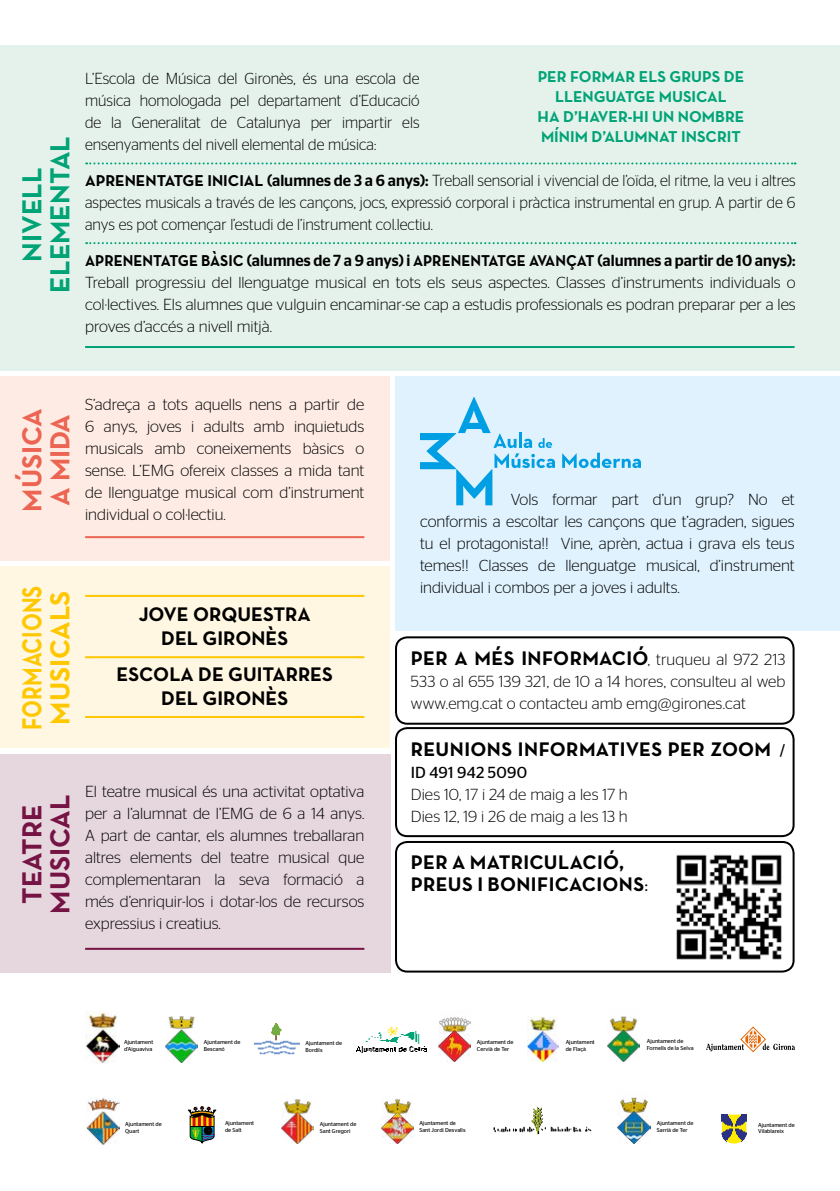
<style>
.page{position:relative;width:840px;height:1191px;background:#fff}
.page>*{position:absolute;margin:0;border:0;box-sizing:border-box;transform-origin:0 0}
.t1{font:28px/28px "Neutra Text Bold SC";color:#fec700;scale:.8 1}
.t2{font:28px/28px "Neutra Text Bold SC";color:#00a376;text-align:center}
.t3{font:700 28px/28px "Neutra Text";color:#751344;text-align:center}
.t4{font:28px/28px "Neutra Text Bold SC";color:#ec6552}
.t5{font:20px/22px "Neutra Text Bold SC";letter-spacing:.02em;color:#000}
.t6{font:700 20px/24px "Neutra Text";color:#000;text-align:center}
.t7{font:300 16px/22px "Stag Sans";color:#000;text-align:justify}
.t8{font:300 16px/22px "Stag Sans";color:#000;text-align:justify;scale:.95 1}
.t9{font:16px/20px "Neutra Text Bold SC";color:#00a376;text-align:center}
.t10{font:16px "Stag Sans";letter-spacing:.015em;color:#000}
.t11{font:5.6px/6.8px "Stag Sans";color:#000}
.s1{font-family:"Neutra Text";font-weight:700}
.s2{font-weight:500}
.s3{font-family:"Stag Sans";font-weight:300;font-size:16px}
.s4{font-family:"Stag Sans";font-size:16px}
</style>
<div class="page">
<div style="left:0;top:754px;width:390px;height:218px;background:#e6d6de"></div>
<div style="left:395px;top:376px;width:444px;height:255px;background:#dff2fd"></div>
<div style="left:0;top:376px;width:389px;height:185px;background:#fdebe4"></div>
<div style="left:0;top:566px;width:389px;height:182px;background:#fff7e2"></div>
<div style="left:0;top:45px;width:839px;height:326px;background:#e5f2ec"></div>
<img style="left:85px;top:1011px;width:35px;height:52px">
<img style="left:617px;top:1097px;width:32px;height:46px">
<img style="left:721px;top:1114px;width:26px;height:29px">
<img style="left:381px;top:1099px;width:32px;height:44px">
<img style="left:282px;top:1099px;width:31px;height:44px">
<svg style="left:187px;top:1106px;width:29px;height:37px"></svg>
<img style="left:86px;top:1098px;width:34px;height:46px">
<img style="left:607px;top:1016px;width:32px;height:45px">
<img style="left:438px;top:1017px;width:32px;height:44px">
<img style="left:356px;top:1031px;width:70px;height:22px">
<svg style="left:386px;top:1027px;width:13px;height:11px"></svg>
<img style="left:254px;top:1040px;width:46px;height:15px">
<img style="left:271px;top:1023px;width:11px;height:12px">
<svg style="left:270px;top:1035px;width:12px;height:7px"></svg>
<img style="left:165px;top:1016px;width:33px;height:46px">
<img style="left:531px;top:1106px;width:12px;height:29px">
<img style="left:540px;top:1126px;width:52px;height:9px">
<img style="left:493px;top:1126px;width:41px;height:9px">
<img style="left:527px;top:1016px;width:31px;height:45px">
<svg style="left:706px;top:1026px;width:88px;height:27px"></svg>
<div style="left:395px;top:727px;width:399px;height:110px;border:2px solid #000;border-radius:11px"></div>
<div style="left:395px;top:636px;width:399px;height:88px;border:2px solid #000;border-radius:11px"></div>
<div style="left:395px;top:841px;width:399px;height:131px;border:2px solid #000;border-radius:11px"></div>
<svg style="left:86px;top:242px;width:709px;height:2px"></svg>
<hr style="left:85px;top:346px;width:709px;height:2px;background:#00a376">
<svg style="left:562px;top:452px;width:78px;height:16px"></svg>
<svg style="left:420px;top:397px;width:134px;height:108px"></svg>
<hr style="left:85px;top:536px;width:279px;height:2px;background:#ec6552">
<hr style="left:85px;top:947px;width:279px;height:2px;background:#751344">
<hr style="left:85px;top:716px;width:279px;height:2px;background:#fec700">
<hr style="left:85px;top:595px;width:279px;height:2px;background:#fec700">
<hr style="left:85px;top:656px;width:279px;height:2px;background:#fec700">
<img style="left:676px;top:854px;width:106px;height:106px">
<svg style="left:86px;top:162px;width:709px;height:2px"></svg>
<h1 class="t2" style="left:17px;top:293px;width:158px;rotate:-90deg">NIVELL<br>ELEMENTAL</h1>
<p class="t9" style="left:537px;top:66px;width:208px">PER FORMAR ELS GRUPS DE<br>LLENGUATGE MUSICAL<br>HA D’HAVER-HI UN NOMBRE<br>MÍNIM D’ALUMNAT INSCRIT</p>
<p class="t8" style="left:85px;top:67px;width:353px">L’Escola de Música del Gironès, és una escola de música homologada pel departament d’Educació de la Generalitat de Catalunya per impartir els ensenyaments del nivell elemental de música:</p>
<p class="t8" style="left:85px;top:169px;width:749px"><span class="s1">APRENENTATGE INICIAL</span> <span class="s2">(alumnes de 3 a 6 anys):</span> Treball sensorial i vivencial de l’oïda, el ritme, la veu i altres aspectes musicals a través de les cançons, jocs, expressió corporal i pràctica instrumental en grup. A partir de 6 anys es pot començar l’estudi de l’instrument col.lectiu.</p>
<p class="t7" style="left:85px;top:249px;width:711px"><span class="s1">APRENENTATGE BÀSIC</span> <span class="s2">(alumnes de 7 a 9 anys) i</span> <span class="s1">APRENENTATGE AVANÇAT</span> <span class="s2">(alumnes a partir de 10 anys):<br></span>Treball progressiu del llenguatge musical en tots els seus aspectes. Classes d’instruments individuals o col·lectives. Els alumnes que vulguin encaminar-se cap a estudis professionals es podran preparar per a les proves d’accés a nivell mitjà.</p>
<h1 class="t4" style="left:17px;top:512px;width:105px;rotate:-90deg">MÚSICA<br>A MIDA</h1>
<p class="t7" style="left:85px;top:393px;width:280px">S’adreça a tots aquells nens a partir de 6 anys, joves i adults amb inquietuds musicals amb coneixements bàsics o sense. L’EMG ofereix classes a mida tant de llenguatge musical com d’instrument individual o col·lectiu.</p>
<h1 class="t1" style="left:17px;top:729px;width:182px;rotate:-90deg">FORMACIONS<br>MUSICALS</h1>
<p class="t6" style="left:139px;top:601px;width:173px">JOVE ORQUESTRA<br>DEL GIRONÈS</p>
<p class="t6" style="left:116px;top:661px;width:218px">ESCOLA DE GUITARRES<br>DEL GIRONÈS</p>
<h1 class="t3" style="left:17px;top:913px;width:120px;rotate:-90deg">TEATRE<br>MUSICAL</h1>
<p class="t7" style="left:85px;top:780px;width:280px">El teatre musical és una activitat optativa per a l’alumnat de l’EMG de 6 a 14 anys.<br>A part de cantar, els alumnes treballaran altres elements del teatre musical que complementaran la seva formació a més d’enriquir-los i dotar-los de recursos expressius i creatius.</p>
<p class="t7" style="left:420px;top:488px;width:376px;text-indent:91px">Vols formar part d’un grup? No et conformis a escoltar les cançons que t’agraden, sigues tu el protagonista!! Vine, aprèn, actua i grava els teus temes!! Classes de llenguatge musical, d’instrument individual i combos per a joves i adults.</p>
<p class="t5" style="left:410px;top:646px;width:376px">PER A MÉS INFORMACIÓ<span class="s3">, truqueu al 972 213</span></p>
<p class="t7" style="left:410px;top:670px;width:376px">533 o al 655 139 321, de 10 a 14 hores, consulteu al web www.emg.cat o contacteu amb emg@girones.cat</p>
<p class="t5" style="left:410px;top:737px;width:376px">REUNIONS INFORMATIVES PER ZOOM <span class="s4">/</span></p>
<p class="t10" style="left:410px;top:763px;width:118px">ID 491 942 5090</p>
<p class="t7" style="left:410px;top:782px;width:218px">Dies 10, 17 i 24 de maig a les 17 h<br>Dies 12, 19 i 26 de maig a les 13 h</p>
<p class="t5" style="left:410px;top:851px;width:239px">PER A MATRICULACIÓ,<br>PREUS I BONIFICACIONS<span class="s4">:</span></p>
<p class="t11" style="left:124px;top:1038px;width:31px">Ajuntament d’Aiguaviva</p>
<p class="t11" style="left:125px;top:1120px;width:38px">Ajuntament de<br>Quart</p>
<p class="t11" style="left:204px;top:1038px;width:38px">Ajuntament de<br>Bescanó</p>
<p class="t11" style="left:565px;top:1038px;width:31px">Ajuntament de Flaçà</p>
<p class="t11" style="left:476px;top:1038px;width:38px">Ajuntament de<br>Cervià de Ter</p>
<p class="t11" style="left:305px;top:1039px;width:38px">Ajuntament de<br>Bordils</p>
<p class="t11" style="left:225px;top:1119px;width:31px">Ajuntament de Salt</p>
<p class="t11" style="left:319px;top:1120px;width:38px">Ajuntament de<br>Sant Gregori</p>
<p class="t11" style="left:419px;top:1119px;width:48px">Ajuntament de<br>Sant Jordi Desvalls</p>
<p class="t11" style="left:646px;top:1038px;width:48px">Ajuntament de<br>Fornells de la Selva</p>
<p class="t11" style="left:656px;top:1119px;width:38px">Ajuntament de<br>Sarrià de Ter</p>
<p class="t11" style="left:757px;top:1121px;width:38px">Ajuntament de<br>Vilablareix</p>
</div>
